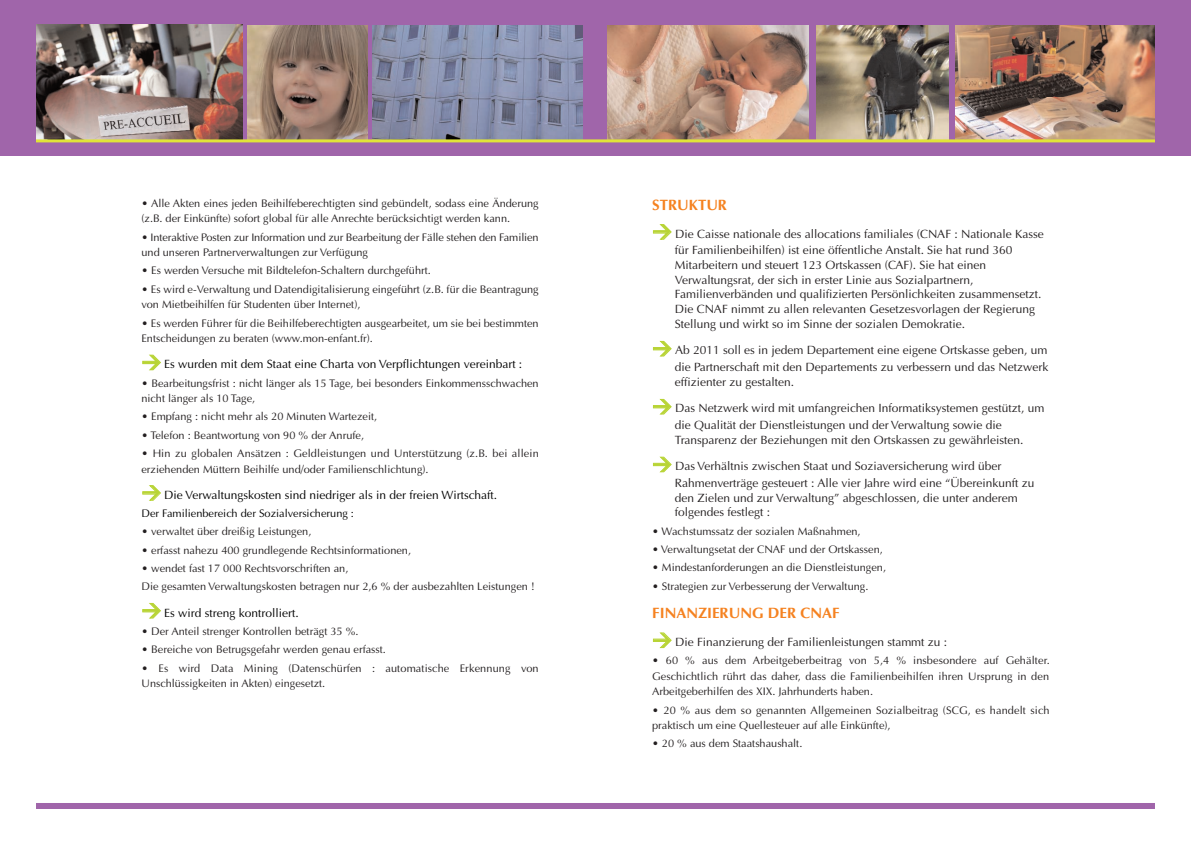
<style>
.page{position:relative;width:1191px;height:842px;background:#fff}
.page>*{position:absolute;margin:0;border:0;box-sizing:border-box;transform-origin:0 0}
.t1{font:700 15px "Optima";color:#f58220}
.t2{font:12px/14.7px "Optima";color:#231f20}
.t3{font:12px "Optima";color:#000}
.t4{font:11px/15.5px "Optima";color:#231f20}
.t5{font:11px "Optima";color:#000}
.s1{font-family:"DIN";font-weight:700;font-size:19px;color:#b8d435}
</style>
<div class="page">
<div style="left:0;top:0;width:1191px;height:156px;background:#a065aa"></div>
<img style="left:36px;top:25px;width:206px;height:114px">
<img style="left:607px;top:25px;width:202px;height:114px">
<img style="left:956px;top:25px;width:199px;height:114px">
<img style="left:373px;top:25px;width:210px;height:114px">
<img style="left:247px;top:25px;width:120px;height:114px">
<img style="left:816px;top:25px;width:133px;height:114px">
<hr style="left:36px;top:139px;width:1119px;height:3px;background:#e0e339">
<div style="left:36px;top:803px;width:1119px;height:6px;background:#a065aa"></div>
<p class="t4" style="left:141px;top:195px;width:399px">• Alle Akten eines jeden Beihilfeberechtigten sind gebündelt, sodass eine Änderung (z.B. der Einkünfte) sofort global für alle Anrechte berücksichtigt werden kann.</p>
<p class="t4" style="left:141px;top:229px;width:399px">• Interaktive Posten zur Information und zur Bearbeitung der Fälle stehen den Familien und unseren Partnerverwaltungen zur Verfügung</p>
<p class="t4" style="left:141px;top:263px;width:291px">• Es werden Versuche mit Bildtelefon-Schaltern durchgeführt.</p>
<p class="t4" style="left:141px;top:281px;width:399px">• Es wird e-Verwaltung und Datendigitalisierung eingeführt (z.B. für die Beantragung von Mietbeihilfen für Studenten über Internet),</p>
<p class="t4" style="left:141px;top:315px;width:399px">• Es werden Führer für die Beihilfeberechtigten ausgearbeitet, um sie bei bestimmten<br>Entscheidungen zu beraten (www.mon-enfant.fr).</p>
<p class="t3" style="left:142px;top:357px;width:382px"><span class="s1">&gt;</span> Es wurden mit dem Staat eine Charta von Verpflichtungen vereinbart :</p>
<p class="t4" style="left:141px;top:375px;width:399px">• Bearbeitungsfrist : nicht länger als 15 Tage, bei besonders Einkommens schwachen nicht länger als 10 Tage,</p>
<p class="t4" style="left:141px;top:409px;width:237px">• Empfang : nicht mehr als 20 Minuten Wartezeit,</p>
<p class="t4" style="left:141px;top:427px;width:224px">• Telefon : Beantwortung von 90 % der Anrufe,</p>
<p class="t4" style="left:141px;top:445px;width:399px">• Hin zu globalen Ansätzen : Geldleistungen und Unterstützung (z.B. bei allein erziehenden Müttern Beihilfe und/oder Familienschlichtung).</p>
<p class="t3" style="left:142px;top:487px;width:357px"><span class="s1">&gt;</span> Die Verwaltungskosten sind niedriger als in der freien Wirtschaft.</p>
<p class="t5" style="left:141px;top:507px;width:214px">Der Familienbereich der Sozialversicherung :</p>
<p class="t4" style="left:141px;top:524px;width:171px">• verwaltet über dreißig Leistungen,</p>
<p class="t4" style="left:141px;top:542px;width:271px">• erfasst nahezu 400 grundlegende Rechtsinformationen,</p>
<p class="t4" style="left:141px;top:559px;width:395px;line-height:18.3px">• wendet fast 17 000 Rechtsvorschriften an,<br>Die gesamten Verwaltungskosten betragen nur 2,6 % der ausbezahlten Leistungen !</p>
<p class="t3" style="left:142px;top:605px;width:158px"><span class="s1">&gt;</span> Es wird streng kontrolliert.</p>
<p class="t4" style="left:141px;top:623px;width:219px">• Der Anteil strenger Kontrollen beträgt 35 %.</p>
<p class="t4" style="left:141px;top:642px;width:246px">• Bereiche von Betrugsgefahr werden genau erfasst.</p>
<p class="t4" style="left:141px;top:660px;width:399px">• Es wird Data Mining (Datenschürfen : automatische Erkennung von<br>Unschlüssigkeiten in Akten) eingesetzt.</p>
<h1 class="t1" style="left:652px;top:196px;width:76px">STRUKTUR</h1>
<p class="t2" style="left:675px;top:225px;width:370px;line-height:16.6px;text-indent:-22px"><span class="s1">&gt;</span> Die Caisse nationale des allocations familiales (CNAF : Nationale Kasse für Familienbeihilfen) ist eine öffentliche Anstalt. Sie hat rund 360</p>
<p class="t2" style="left:675px;top:257px;width:368px">Mitarbeitern und steuert 123 Ortskassen (CAF). Sie hat einen Verwaltungsrat, der sich in erster Linie aus Sozialpartnern, Familienverbänden und qualifizierten Persönlichkeiten zusammensetzt.<br>Die CNAF nimmt zu allen relevanten Gesetzesvorlagen der Regierung Stellung und wirkt so im Sinne der sozialen Demokratie.</p>
<p class="t2" style="left:652px;top:342px;width:397px;line-height:16.6px;text-align:right"><span class="s1">&gt;</span> Ab 2011 soll es in jedem Departement eine eigene Ortskasse geben, um die Partnerschaft mit den Departements zu verbessern und das Netzwerk</p>
<p class="t2" style="left:675px;top:374px;width:121px">effizienter zu gestalten.</p>
<p class="t2" style="left:675px;top:400px;width:371px;line-height:16.6px;text-indent:-22px"><span class="s1">&gt;</span> Das Netzwerk wird mit umfangreichen Informatiksystemen gestützt, um die Qualität der Dienstleistungen und der Verwaltung sowie die</p>
<p class="t2" style="left:675px;top:432px;width:350px">Transparenz der Beziehungen mit den Ortskassen zu gewährleisten.</p>
<p class="t2" style="left:675px;top:458px;width:361px;line-height:16.6px;text-indent:-22px"><span class="s1">&gt;</span> Das Verhältnis zwischen Staat und Soziaversicherung wird über<br>Rahmenverträge gesteuert : Alle vier Jahre wird eine “Übereinkunft zu</p>
<p class="t2" style="left:675px;top:490px;width:344px">den Zielen und zur Verwaltung” abgeschlossen, die unter anderem folgendes festlegt :</p>
<p class="t4" style="left:652px;top:523px;width:210px">• Wachstumssatz der sozialen Maßnahmen,</p>
<p class="t4" style="left:652px;top:541px;width:232px">• Verwaltungsetat der CNAF und der Ortskassen,</p>
<p class="t4" style="left:652px;top:560px;width:235px">• Mindestanforderungen an die Dienstleistungen,</p>
<p class="t4" style="left:652px;top:578px;width:218px">• Strategien zur Verbesserung der Verwaltung.</p>
<h1 class="t1" style="left:652px;top:604px;width:189px">FINANZIERUNG DER CNAF</h1>
<p class="t2" style="left:652px;top:634px;width:296px"><span class="s1">&gt;</span> Die Finanzierung der Familienleistungen stammt zu :</p>
<p class="t4" style="left:652px;top:653px;width:399px;text-align:justify">• 60 % aus dem Arbeitgeberbeitrag von 5,4 % insbesondere auf Gehälter.<br>Geschichtlich rührt das daher, dass die Familienbeihilfen ihren Ursprung in den Arbeitgeberhilfen des XIX. Jahrhunderts haben.</p>
<p class="t4" style="left:652px;top:702px;width:399px">• 20 % aus dem so genannten Allgemeinen Sozialbeitrag (SCG, es handelt sich praktisch um eine Quellesteuer auf alle Einkünfte),</p>
<p class="t4" style="left:652px;top:736px;width:152px">• 20 % aus dem Staatshaushalt.</p>
</div>
